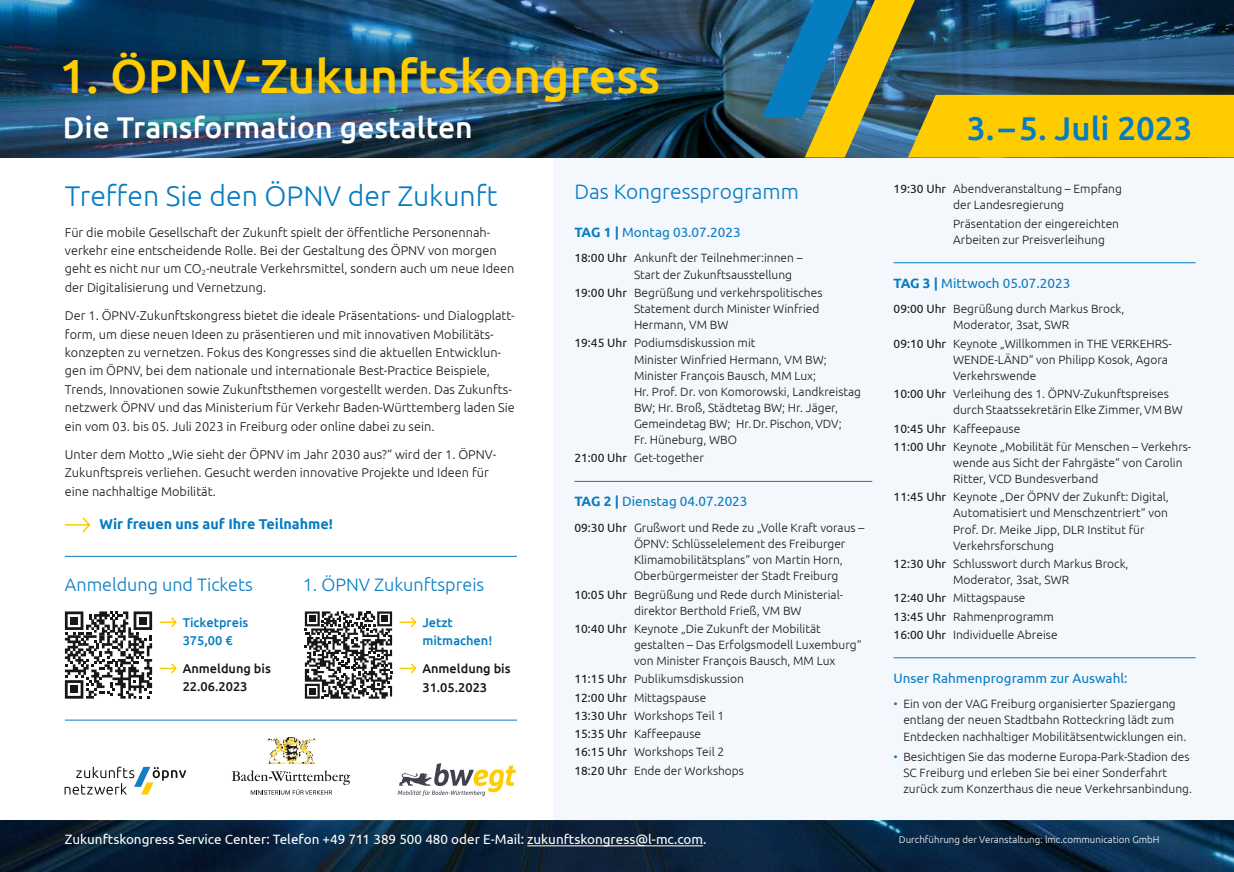
<style>
.page{position:relative;width:1234px;height:872px;background:#fff}
.page>*{position:absolute;margin:0;border:0;box-sizing:border-box;transform-origin:0 0}
.Headline_gelb{font:500 48px "Ubuntu";color:#fc0}
.Einf_Abs{font:500 33px "Ubuntu";color:#067cc1}
.Headline_gelb-2{font:500 30px "Ubuntu";color:#fff}
.Subehad_blau{font:300 28.5px "Ubuntu";color:#067cc1}
.Subehad_blau-2{font:300 21px "Ubuntu";color:#067cc1}
.Subehad_blau-3{font:300 18px "Ubuntu";color:#067cc1}
.Fließtext{font:700 14.25px "Ubuntu";color:#067cc1}
.Überschrift_Programm{font:13.5px "Ubuntu";color:#067cc1}
.Fließtext_9{font:13.5px "Ubuntu";color:#fff}
.Fließtext_10{font:300 12.75px/18.3px "Ubuntu";color:#181716}
.Fließtext-2{font:500 12.75px/18px "Ubuntu";color:#181716}
.Zwischenüberschrift{font:500 12.75px/18px "Ubuntu";color:#067cc1}
.Programm_8{font:300 12px/16.2px "Ubuntu";color:#181716}
.Programm_8-2{font:300 9.75px "Ubuntu";color:#fff}
.s1{font-weight:400}
.s2{font-weight:700}
.s3{color:#067cc1}
</style>
<div class="page">
<div style="left:553px;top:157px;width:680px;height:664px;background:#f4f7fc"></div>
<img style="left:0;top:0;width:761px;height:157px">
<svg style="left:0;top:821px;width:1233px;height:51px;background:#0a253e"></svg>
<img style="left:761px;top:0;width:472px;height:157px">
<svg style="left:64px;top:517px;width:27px;height:16px"></svg>
<hr style="left:527px;top:845px;width:176px;height:1px;background:#fff">
<hr style="left:574px;top:481px;width:298px;height:1px;background:#067cc1">
<hr style="left:893px;top:262px;width:302px;height:1px;background:#067cc1">
<hr style="left:893px;top:657px;width:302px;height:1px;background:#067cc1">
<svg style="left:159px;top:617px;width:18px;height:11px"></svg>
<svg style="left:159px;top:663px;width:18px;height:11px"></svg>
<svg style="left:399px;top:617px;width:18px;height:11px"></svg>
<svg style="left:399px;top:663px;width:18px;height:11px"></svg>
<hr style="left:65px;top:556px;width:452px;height:1px;background:#067cc1">
<hr style="left:65px;top:720px;width:452px;height:1px;background:#067cc1">
<svg style="left:65px;top:766px;width:121px;height:28px"></svg>
<svg style="left:397px;top:763px;width:119px;height:33px"></svg>
<img style="left:267px;top:738px;width:49px;height:26px">
<svg style="left:232px;top:770px;width:118px;height:24px"></svg>
<svg style="left:65px;top:611px;width:87px;height:87px"></svg>
<div style="left:70px;top:617px;width:8px;height:7px;background:#181716"></div>
<div style="left:139px;top:617px;width:8px;height:7px;background:#181716"></div>
<div style="left:70px;top:685px;width:8px;height:8px;background:#181716"></div>
<svg style="left:305px;top:611px;width:87px;height:87px"></svg>
<h1 class="Headline_gelb" style="left:59px;top:46px;width:602px">1. ÖPNV-Zukunftskongress</h1>
<h1 class="Headline_gelb-2" style="left:63px;top:108px;width:411px">Die Transformation gestalten</h1>
<p class="Einf_Abs" style="left:966px;top:107px;width:227px">3.–5. Juli 2023</p>
<h2 class="Subehad_blau" style="left:65px;top:179px;width:434px">Treffen Sie den ÖPNV der Zukunft</h2>
<p class="Fließtext_10" style="left:65px;top:222px;width:451px">Für die mobile Gesellschaft der Zukunft spielt der öffentliche Personennah&shy;verkehr eine entscheidende Rolle. Bei der Gestaltung des ÖPNV von morgen geht es nicht nur um CO<sub>2</sub>-neutrale Verkehrsmittel, sondern auch um neue Ideen der Digitalisierung und Vernetzung.</p>
<p class="Fließtext_10" style="left:65px;top:306px;width:451px">Der 1. ÖPNV-Zukunftskongress bietet die ideale Präsentations- und Dialogplatt&shy;form, um diese neuen Ideen zu präsentieren und mit innovativen Mobilitäts&shy;konzepten zu vernetzen. Fokus des Kongresses sind die aktuellen Entwicklun&shy;gen im ÖPNV, bei dem nationale und internationale Best-Practice Beispiele, Trends, Innovationen sowie Zukunftsthemen vorgestellt werden. Das Zukunfts&shy;netzwerk ÖPNV und das Ministerium für Verkehr Baden--Württemberg laden Sie ein vom 03. bis 05. Juli 2023 in Freiburg oder online dabei zu sein.</p>
<p class="Fließtext_10" style="left:65px;top:445px;width:431px">Unter dem Motto „Wie sieht der ÖPNV im Jahr 2030 aus?“ wird der 1. ÖPNV--<br>Zukunftspreis verliehen. Gesucht werden innovative Projekte und Ideen für eine nachhaltige Mobilität.</p>
<p class="Fließtext" style="left:100px;top:516px;width:235px">Wir freuen uns auf Ihre Teilnahme!</p>
<p class="Programm_8" style="left:893px;top:181px;width:230px;text-align:center"><span class="s1">19:30 Uhr</span> Abendveranstaltung – Empfang der Landesregierung</p>
<p class="Programm_8" style="left:952px;top:215px;width:167px">Präsentation der eingereichten<br>Arbeiten zur Preisverleihung</p>
<h3 class="Überschrift_Programm" style="left:893px;top:275px;width:178px"><span class="s2">TAG 3 |</span> Mittwoch 05.07.2023</h3>
<p class="Programm_8" style="left:893px;top:300px;width:232px;text-align:center"><span class="s1">09:00 Uhr</span> Begrüßung durch Markus Brock,<br>Moderator, 3sat, SWR</p>
<p class="Programm_8" style="left:952px;top:335px;width:220px;text-indent:-60px"><span class="s1">09:10 Uhr</span> Keynote „Willkommen in THE VERKEHRS-<br>WENDE-LÄND“ von Philipp Kosok, Agora<br>Verkehrswende</p>
<p class="Programm_8" style="left:952px;top:385px;width:231px;text-indent:-60px"><span class="s1">10:00 Uhr</span> Verleihung des 1. ÖPNV-Zukunftspreises durch Staatssekretärin Elke Zimmer, VM BW</p>
<p class="Programm_8" style="left:893px;top:420px;width:128px"><span class="s1">10:45 Uhr</span> Kaffeepause</p>
<p class="Programm_8" style="left:952px;top:438px;width:240px;text-indent:-60px"><span class="s1">11:00 Uhr</span> Keynote „Mobilität für Menschen – Verkehrs&shy;wende aus Sicht der Fahrgäste“ von Carolin<br>Ritter, VCD Bundesverband</p>
<p class="Programm_8" style="left:952px;top:488px;width:217px;text-indent:-60px"><span class="s1">11:45 Uhr</span> Keynote „Der ÖPNV der Zukunft: Digital, Automatisiert und Menschzentriert“ von Prof. Dr. Meike Jipp, DLR Institut für Verkehrsforschung</p>
<p class="Programm_8" style="left:893px;top:555px;width:236px;text-align:center"><span class="s1">12:30 Uhr</span> Schlusswort durch Markus Brock,<br>Moderator, 3sat, SWR</p>
<p class="Programm_8" style="left:893px;top:589px;width:133px"><span class="s1">12:40 Uhr</span> Mittagspause</p>
<p class="Programm_8" style="left:893px;top:608px;width:162px"><span class="s1">13:45 Uhr</span> Rahmenprogramm</p>
<p class="Programm_8" style="left:893px;top:626px;width:165px"><span class="s1">16:00 Uhr</span> Individuelle Abreise</p>
<h3 class="Überschrift_Programm" style="left:893px;top:669px;width:235px">Unser Rahmenprogramm zur Auswahl:</h3>
<p class="Programm_8" style="left:903px;top:695px;width:284px;text-indent:-10px"><span class="s3">•</span> Ein von der VAG Freiburg organisierter Spaziergang entlang der neuen Stadtbahn Rotteckring lädt zum<br>Entdecken nachhaltiger Mobilitätsentwicklungen ein.</p>
<p class="Programm_8" style="left:903px;top:748px;width:290px;text-indent:-10px"><span class="s3">•</span> Besichtigen Sie das moderne Europa-Park-Stadion des<br>SC Freiburg und erleben Sie bei einer Sonderfahrt zurück zum Konzerthaus die neue Verkehrsanbindung.</p>
<h2 class="Subehad_blau-2" style="left:574px;top:179px;width:226px">Das Kongressprogramm</h2>
<h3 class="Überschrift_Programm" style="left:574px;top:224px;width:168px"><span class="s2">TAG 1 |</span> Montag 03.07.2023</h3>
<p class="Programm_8" style="left:634px;top:250px;width:170px;text-indent:-60px"><span class="s1">18:00 Uhr</span> Ankunft der Teilnehmer:innen –<br>Start der Zukunftsausstellung</p>
<p class="Programm_8" style="left:634px;top:284px;width:190px;text-indent:-60px"><span class="s1">19:00 Uhr</span> Begrüßung und verkehrspolitisches<br>Statement durch Minister Winfried<br>Hermann, VM BW</p>
<p class="Programm_8" style="left:634px;top:335px;width:228px;text-indent:-60px"><span class="s1">19:45 Uhr</span> Podiumsdiskussion mit<br>Minister Winfried Hermann, VM BW; Minister François Bausch, MM Lux;<br>Hr. Prof. Dr. von Komorowski, Landkreistag BW; Hr. Broß, Städtetag BW; Hr. Jäger, Gemeindetag BW; Hr. Dr. Pischon, VDV;<br>Fr. Hüneburg, WBO</p>
<p class="Programm_8" style="left:574px;top:450px;width:131px"><span class="s1">21:00 Uhr</span> Get-together</p>
<h3 class="Überschrift_Programm" style="left:574px;top:493px;width:174px"><span class="s2">TAG 2 |</span> Dienstag 04.07.2023</h3>
<p class="Programm_8" style="left:634px;top:519px;width:232px;text-indent:-60px"><span class="s1">09:30 Uhr</span> Grußwort und Rede zu „Volle Kraft voraus – ÖPNV: Schlüsselelement des Freiburger Klimamobilitätsplans“ von Martin Horn, Oberbürgermeister der Stadt Freiburg</p>
<p class="Programm_8" style="left:634px;top:586px;width:210px;text-indent:-60px"><span class="s1">10:05 Uhr</span> Begrüßung und Rede durch Ministerial&shy;direktor Berthold Frieß, VM BW</p>
<p class="Programm_8" style="left:634px;top:620px;width:229px;text-indent:-60px"><span class="s1">10:40 Uhr</span> Keynote „Die Zukunft der Mobilität gestalten – Das Erfolgsmodell Luxemburg“ von Minister François Bausch, MM Lux</p>
<p class="Programm_8" style="left:574px;top:670px;width:171px"><span class="s1">11:15 Uhr</span> Publikumsdiskussion</p>
<p class="Programm_8" style="left:574px;top:689px;width:133px"><span class="s1">12:00 Uhr</span> Mittagspause</p>
<p class="Programm_8" style="left:574px;top:707px;width:151px"><span class="s1">13:30 Uhr</span> Workshops Teil 1</p>
<p class="Programm_8" style="left:574px;top:725px;width:128px"><span class="s1">15:35 Uhr</span> Kaffeepause</p>
<p class="Programm_8" style="left:574px;top:743px;width:151px"><span class="s1">16:15 Uhr</span> Workshops Teil 2</p>
<p class="Programm_8" style="left:574px;top:762px;width:171px"><span class="s1">18:20 Uhr</span> Ende der Workshops</p>
<h2 class="Subehad_blau-3" style="left:65px;top:574px;width:189px">Anmeldung und Tickets</h2>
<h2 class="Subehad_blau-3" style="left:303px;top:574px;width:183px">1. ÖPNV Zukunftspreis</h2>
<h3 class="Zwischenüberschrift" style="left:183px;top:613px;width:67px">Ticketpreis<br>375,00 €</h3>
<p class="Fließtext-2" style="left:183px;top:659px;width:90px">Anmeldung bis<br>22.06.2023</p>
<h3 class="Zwischenüberschrift" style="left:422px;top:613px;width:71px">Jetzt mitmachen!</h3>
<p class="Fließtext-2" style="left:422px;top:659px;width:90px;line-height:18.8px">Anmeldung bis<br>31.05.2023</p>
<p class="Fließtext_9" style="left:65px;top:831px;width:643px">Zukunftskongress Service Center: Telefon +49 711 389 500 480 oder E-Mail: zukunftskongress@l-mc.com.</p>
<p class="Programm_8-2" style="left:898px;top:834px;width:262px">Durchführung der Veranstaltung: lmc.communication GmbH</p>
</div>
